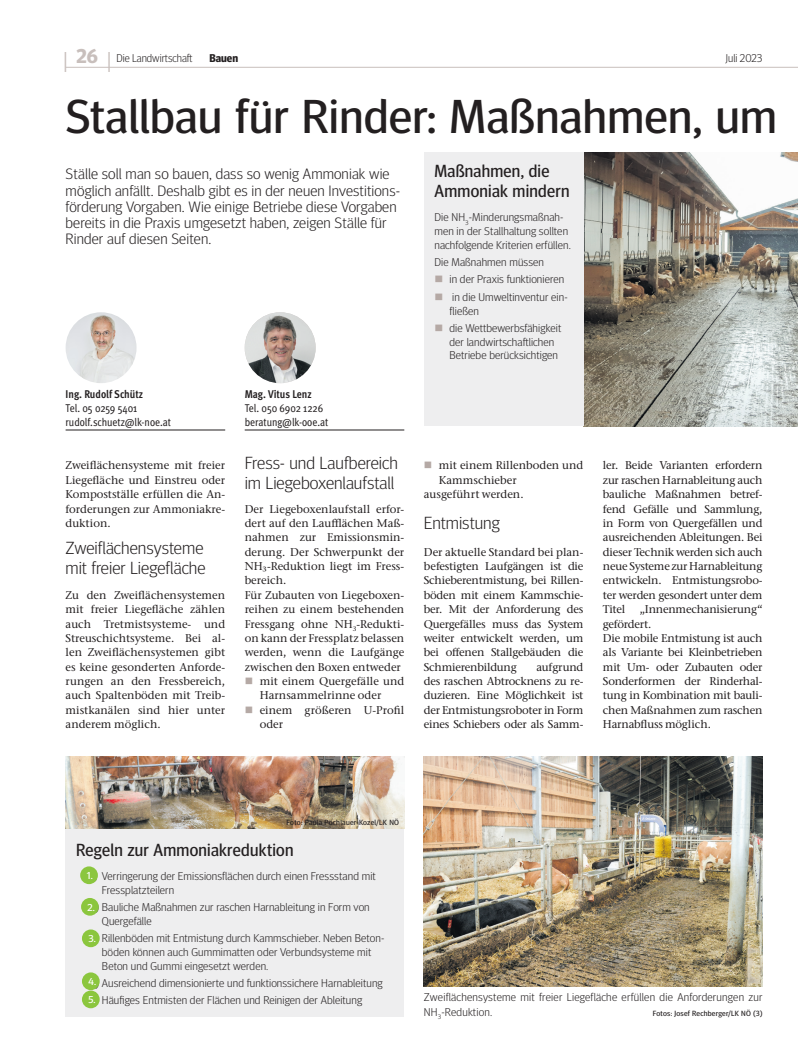
<style>
.page{position:relative;width:798px;height:1063px;background:#fff}
.page>*{position:absolute;margin:0;border:0;box-sizing:border-box;transform-origin:0 0}
.t1{font:47.5px "Meta Head OT";letter-spacing:.01em;color:#231f20;scale:1.05 1}
.t2{font:300 17.5px/20px "Meta Head OT";color:#231f20;scale:1.05 1}
.t3{font:17.5px/20px "Meta Head OT";letter-spacing:.015em;color:#231f20}
.t4{font:300 15px/16.2px "Meta Head OT";letter-spacing:.01em;color:#231f20;scale:1.05 1}
.t5{font:500 11.25px/14.4px "Stone Serif ITC Pro";color:#231f20;text-align:justify}
.t6{font:300 11.25px/13.8px "Meta Head OT";letter-spacing:.01em;color:#231f20;scale:1.05 1}
.t7{font:500 11.25px/14.4px "Stone Serif ITC Pro";letter-spacing:-.02em;color:#231f20}
.t8{font:condensed 11.25px/14.4px "Meta OT";color:#231f20}
.t9{font:300 11.25px "Meta Head OT";letter-spacing:.01em;color:#231f20}
.t10{font:700 condensed 11.25px "Meta OT";letter-spacing:-.005em;color:#231f20}
.t11{font:700 11.25px "Meta Head OT";color:#231f20}
.t12{font:10px/18px "Meta Head OT";color:#fff;scale:1.05 1}
.t13{font:7.5px "Meta Head OT";letter-spacing:.03em;color:#231f20;scale:1.05 1}
.s1{font-family:"Myriad Pro";font-weight:400;font-size:20px;color:#c8bfbc}
.s2{font-weight:700;font-size:20px;color:#c8bfbc}
.s3{font-weight:400}
</style>
<div class="page">
<hr style="left:66px;top:67px;width:731px;height:1px;background:#c8bfbc">
<img style="left:583px;top:152px;width:214px;height:274px">
<img style="left:423px;top:757px;width:339px;height:230px">
<hr style="left:66px;top:430px;width:159px;height:1px;background:#231f20">
<img style="left:66px;top:312px;width:70px;height:71px;border-radius:35px">
<hr style="left:244px;top:430px;width:160px;height:1px;background:#231f20">
<img style="left:244px;top:312px;width:71px;height:71px;border-radius:35px">
<div style="left:423px;top:153px;width:160px;height:273px;background:#eeeeef"></div>
<div style="left:66px;top:829px;width:338px;height:188px;background:#eeeeef"></div>
<div style="left:80px;top:866px;width:18px;height:18px;background:#8bc63e;border-radius:50%"></div>
<div style="left:81px;top:898px;width:18px;height:18px;background:#8bc63e;border-radius:50%"></div>
<div style="left:82px;top:929px;width:18px;height:18px;background:#8bc63e;border-radius:50%"></div>
<div style="left:82px;top:972px;width:18px;height:18px;background:#8bc63e;border-radius:50%"></div>
<div style="left:82px;top:991px;width:18px;height:17px;background:#8bc63e;border-radius:50%"></div>
<img style="left:66px;top:757px;width:338px;height:72px">
<p class="t9" style="left:63px;top:51px;width:131px"><span class="s1">|</span> <span class="s2">26</span> <span class="s1">|</span> Die Landwirtschaft</p>
<p class="t11" style="left:209px;top:51px;width:30px">Bauen</p>
<p class="t9" style="left:725px;top:51px;width:38px">Juli 2023</p>
<h1 class="t1" style="left:66px;top:88px;width:678px">Stallbau für Rinder: Maßnahmen, um</h1>
<p class="t4" style="left:66px;top:166px;width:320px">Ställe soll man so bauen, dass so wenig Ammoniak wie möglich anfällt. Deshalb gibt es in der neuen Investitions&shy;förderung Vorgaben. Wie einige Betriebe diese Vorgaben bereits in die Praxis umgesetzt haben, zeigen Ställe für Rinder auf diesen Seiten.</p>
<p class="t10" style="left:66px;top:386px;width:79px">Ing. Rudolf Schütz</p>
<p class="t8" style="left:66px;top:400px;width:107px">Tel. 05 0259 5401 rudolf.schuetz@lk-noe.at</p>
<p class="t5" style="left:66px;top:458px;width:161px">Zweiflächensysteme mit freier Liegefläche und Einstreu oder Kompostställe erfüllen die An&shy;forderungen zur Ammoniakre&shy;duktion.</p>
<h2 class="t2" style="left:66px;top:538px;width:135px">Zweiflächensysteme mit freier Liegefläche</h2>
<p class="t5" style="left:66px;top:588px;width:161px">Zu den Zweiflächensystemen mit freier Liegefläche zählen auch Tretmistsysteme- und Streuschichtsysteme. Bei al&shy;len Zweiflächensystemen gibt es keine gesonderten Anforde&shy;rungen an den Fressbereich, auch Spaltenböden mit Treib&shy;mistkanälen sind hier unter anderem möglich.</p>
<p class="t10" style="left:244px;top:386px;width:68px">Mag. Vitus Lenz</p>
<p class="t8" style="left:244px;top:400px;width:85px">Tel. 050 6902 1226 beratung@lk-ooe.at</p>
<h2 class="t2" style="left:244px;top:452px;width:147px">Fress- und Laufbereich im Liegeboxenlaufstall</h2>
<p class="t5" style="left:244px;top:502px;width:161px">Der Liegeboxenlaufstall erfor-</p>
<p class="t5" style="left:244px;top:516px;width:161px">dert auf den Laufflächen Maß-</p>
<p class="t5" style="left:244px;top:530px;width:161px">nahmen zur Emissionsmin-</p>
<p class="t5" style="left:244px;top:545px;width:161px">derung. Der Schwerpunkt der</p>
<p class="t5" style="left:244px;top:559px;width:161px">NH₃-Reduktion liegt im Fress-</p>
<p class="t5" style="left:244px;top:573px;width:43px">bereich.</p>
<p class="t5" style="left:244px;top:588px;width:161px">Für Zubauten von Liegeboxen-</p>
<p class="t5" style="left:244px;top:602px;width:161px">reihen zu einem bestehenden</p>
<p class="t5" style="left:244px;top:617px;width:161px">Fressgang ohne NH<sub>3</sub>-Redukti-</p>
<p class="t5" style="left:244px;top:631px;width:161px">on kann der Fressplatz belassen</p>
<p class="t5" style="left:244px;top:645px;width:161px">werden, wenn die Laufgänge</p>
<p class="t5" style="left:244px;top:660px;width:158px">zwischen den Boxen entweder</p>
<p class="t5" style="left:259px;top:674px;width:146px">mit einem Quergefälle und</p>
<p class="t5" style="left:259px;top:688px;width:123px">Harnsammelrinne oder</p>
<p class="t5" style="left:259px;top:703px;width:146px">einem größeren U-Profil</p>
<p class="t5" style="left:259px;top:717px;width:25px">oder</p>
<h2 class="t3" style="left:434px;top:161px;width:136px">Maßnahmen, die<br>Ammoniak mindern</h2>
<p class="t6" style="left:434px;top:210px;width:131px">Die NH<sub>3</sub>-Minderungsmaßnah&shy;men in der Stallhaltung sollten nachfolgende Kriterien erfüllen.</p>
<p class="t6" style="left:449px;top:253px;width:114px;line-height:17.2px;text-indent:-15px">Die Maßnahmen müssen<br>in der Praxis funktionieren in die Umweltinventur ein-</p>
<p class="t6" style="left:449px;top:302px;width:108px;line-height:17.2px">fließen<br>die Wettbewerbsfähigkeit</p>
<p class="t6" style="left:449px;top:335px;width:105px">der landwirtschaftlichen<br>Betriebe berücksichtigen</p>
<p class="t5" style="left:438px;top:458px;width:146px">mit einem Rillenboden und</p>
<p class="t5" style="left:438px;top:473px;width:79px">Kammschieber</p>
<p class="t5" style="left:423px;top:487px;width:101px">ausgeführt werden.</p>
<h2 class="t2" style="left:423px;top:513px;width:74px">Entmistung</h2>
<p class="t5" style="left:423px;top:545px;width:161px">Der aktuelle Standard bei plan&shy;befestigten Laufgängen ist die Schieberentmistung, bei Rillen&shy;böden mit einem Kammschie&shy;ber. Mit der Anforderung des Quergefälles muss das System weiter entwickelt werden, um bei offenen Stallgebäuden die Schmierenbildung</p>
<p class="t5" style="left:423px;top:660px;width:161px;text-indent:113px">aufgrund des raschen Abtrocknens zu re&shy;duzieren. Eine Möglichkeit ist der Entmistungsroboter in Form eines Schiebers oder als Samm-</p>
<p class="t5" style="left:602px;top:458px;width:161px">ler. Beide Varianten erfordern zur raschen Harnableitung auch bauliche Maßnahmen betref&shy;fend Gefälle und Sammlung, in Form von Quergefällen und ausreichenden Ableitungen. Bei dieser Technik werden sich auch neue Systeme zur Harnableitung entwickeln. Entmistungsrobo&shy;ter werden gesondert unter dem Titel</p>
<p class="t7" style="left:602px;top:602px;width:161px;text-indent:37px">„Innenmechanisierung“ gefördert.<br>Die mobile Entmistung ist auch als Variante bei Kleinbetrieben mit Um- oder Zubauten oder<br>Sonderformen der Rinderhal&shy;tung in Kombination mit bauli&shy;chen Maßnahmen zum raschen<br>Harnabfluss möglich.</p>
<p class="t13" style="left:286px;top:818px;width:108px">Foto: Paula Pöchlauer-Kozel/LK NÖ</p>
<h2 class="t3" style="left:76px;top:840px;width:219px">Regeln zur Ammoniakreduktion</h2>
<p class="t6" style="left:102px;top:869px;width:262px;text-indent:-15px"><span class="s3">1.)</span> Verringerung der Emissionsflächen durch einen Fressstand mit<br>Fressplatzteilern</p>
<p class="t6" style="left:102px;top:900px;width:256px;text-indent:-15px"><span class="s3">2.)</span> Bauliche Maßnahmen zur raschen Harnableitung in Form von<br>Quergefälle</p>
<p class="t6" style="left:102px;top:931px;width:270px;text-indent:-15px"><span class="s3">3.)</span> Rillenböden mit Entmistung durch Kammschieber. Neben Beton&shy;böden können auch Gummimatten oder Verbundsysteme mit<br>Beton und Gummi eingesetzt werden.</p>
<p class="t6" style="left:87px;top:974px;width:283px;line-height:17.2px;text-align:center"><span class="s3">4.)</span> Ausreichend dimensionierte und funktionssichere Harnableitung<br>Häufiges Entmisten der Flächen und Reinigen der Ableitung</p>
<p class="t12" style="left:87px;top:867px;width:7px">1.</p>
<p class="t12" style="left:88px;top:899px;width:9px">2.</p>
<p class="t12" style="left:88px;top:930px;width:9px">3.</p>
<p class="t12" style="left:88px;top:973px;width:9px">4.<br>5.</p>
<p class="t6" style="left:423px;top:990px;width:324px;line-height:14.4px">Zweiflächensysteme mit freier Liegefläche erfüllen die Anforderungen zur<br>NH<sub>3</sub>-Reduktion.</p>
<p class="t13" style="left:652px;top:1009px;width:106px">Fotos: Josef Rechberger/LK NÖ (3)</p>
</div>
